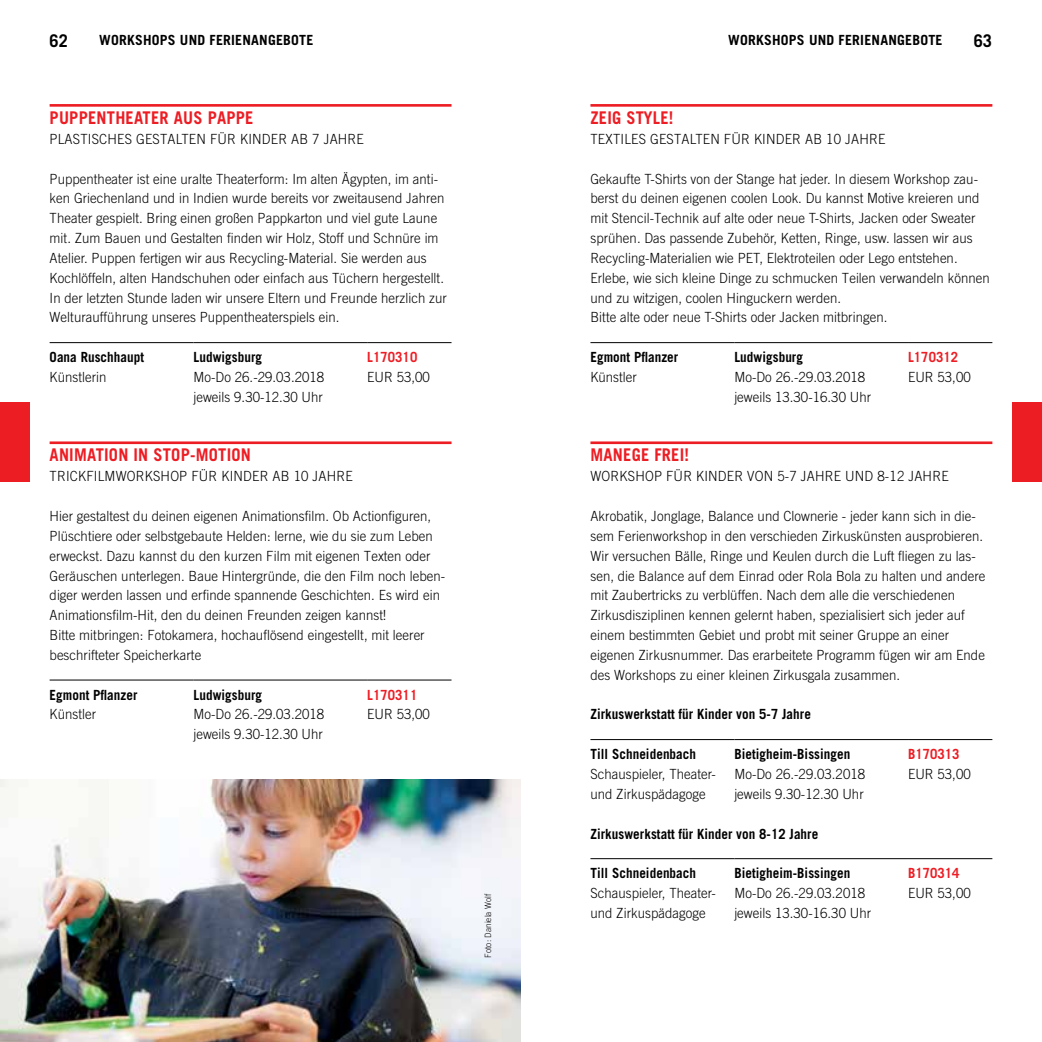
<style>
.page{position:relative;width:1042px;height:1042px;background:#fff}
.page>*{position:absolute;margin:0;border:0;box-sizing:border-box;transform-origin:0 0}
.t1{font:700 17.5px "Ludwigsburg Trade Gothic";color:#ed1d24;scale:.94 1}
.t2{font:700 17.5px "Ludwigsburg Trade Gothic";color:#000;scale:.94 1}
.t3{font:300 14px/19.8px "Ludwigsburg Trade Gothic";letter-spacing:-.01em;color:#000;scale:.94 1}
.t4{font:700 14px "Ludwigsburg Trade Gothic";letter-spacing:-.01em;color:#000;scale:.94 1}
.t5{font:700 14px "Ludwigsburg Trade Gothic";letter-spacing:-.01em;color:#000}
.t6{font:700 14px "Ludwigsburg Trade Gothic";letter-spacing:-.01em;color:#ed1d24;scale:.94 1}
.t7{font:300 8.75px "Ludwigsburg Trade Gothic";letter-spacing:-.01em;color:#000;scale:.94 1}
</style>
<div class="page">
<hr style="left:50px;top:104px;width:401px;height:3px;background:#ed1d24">
<hr style="left:50px;top:441px;width:401px;height:3px;background:#ed1d24">
<hr style="left:590px;top:441px;width:402px;height:3px;background:#ed1d24">
<hr style="left:590px;top:739px;width:144px;height:1px;background:#000">
<hr style="left:734px;top:739px;width:174px;height:1px;background:#000">
<hr style="left:908px;top:739px;width:84px;height:1px;background:#000">
<hr style="left:590px;top:104px;width:402px;height:3px;background:#ed1d24">
<hr style="left:590px;top:342px;width:144px;height:1px;background:#000">
<hr style="left:734px;top:342px;width:174px;height:1px;background:#000">
<hr style="left:908px;top:342px;width:84px;height:1px;background:#000">
<hr style="left:50px;top:680px;width:143px;height:1px;background:#000">
<hr style="left:193px;top:680px;width:174px;height:1px;background:#000">
<hr style="left:367px;top:680px;width:84px;height:1px;background:#000">
<hr style="left:50px;top:342px;width:143px;height:1px;background:#000">
<hr style="left:193px;top:342px;width:174px;height:1px;background:#000">
<hr style="left:367px;top:342px;width:84px;height:1px;background:#000">
<div style="left:1012px;top:402px;width:30px;height:79px;background:#ed1d24"></div>
<div style="left:0;top:402px;width:30px;height:79px;background:#ed1d24"></div>
<hr style="left:590px;top:858px;width:144px;height:1px;background:#000">
<hr style="left:734px;top:858px;width:174px;height:1px;background:#000">
<hr style="left:908px;top:858px;width:84px;height:1px;background:#000">
<img style="left:0;top:779px;width:521px;height:263px">
<p class="t2" style="left:50px;top:30px;width:21px">62</p>
<p class="t2" style="left:974px;top:30px;width:21px">63</p>
<p class="t5" style="left:99px;top:31px;width:216px">WORKSHOPS UND FERIENANGEBOTE</p>
<p class="t5" style="left:728px;top:31px;width:216px">WORKSHOPS UND FERIENANGEBOTE</p>
<p class="t1" style="left:50px;top:107px;width:219px">PUPPENTHEATER AUS PAPPE</p>
<p class="t3" style="left:50px;top:129px;width:336px">PLASTISCHES GESTALTEN FÜR KINDER AB 7 JAHRE</p>
<p class="t3" style="left:50px;top:168px;width:424px">Puppentheater ist eine uralte Theaterform: Im alten Ägypten, im anti&shy;ken Griechenland und in Indien wurde bereits vor zweitausend Jahren Theater gespielt. Bring einen großen Pappkarton und viel gute Laune mit. Zum Bauen und Gestalten finden wir Holz, Stoff und Schnüre im Atelier. Puppen fertigen wir aus Recycling-Material. Sie werden aus Kochlöffeln, alten Handschuhen oder einfach aus Tüchern hergestellt.<br>In der letzten Stunde laden wir unsere Eltern und Freunde herzlich zur Welturaufführung unseres Puppentheaterspiels ein.</p>
<p class="t4" style="left:50px;top:349px;width:102px">Oana Ruschhaupt</p>
<p class="t4" style="left:193px;top:349px;width:75px">Ludwigsburg</p>
<p class="t6" style="left:367px;top:349px;width:55px">L170310</p>
<p class="t3" style="left:50px;top:367px;width:62px">Künstlerin</p>
<p class="t3" style="left:193px;top:367px;width:141px">Mo-Do 26.-29.03.2018</p>
<p class="t3" style="left:367px;top:367px;width:68px">EUR 53,00</p>
<p class="t3" style="left:193px;top:387px;width:139px">jeweils 9.30-12.30 Uhr</p>
<p class="t1" style="left:50px;top:444px;width:216px">ANIMATION IN STOP-MOTION</p>
<p class="t3" style="left:50px;top:466px;width:324px">TRICKFILMWORKSHOP FÜR KINDER AB 10 JAHRE</p>
<p class="t3" style="left:50px;top:506px;width:422px">Hier gestaltest du deinen eigenen Animationsfilm. Ob Actionfiguren, Plüschtiere oder selbstgebaute Helden: lerne, wie du sie zum Leben erweckst. Dazu kannst du den kurzen Film mit eigenen Texten oder Geräuschen unterlegen. Baue Hintergründe, die den Film noch leben&shy;diger werden lassen und erfinde spannende Geschichten. Es wird ein Animationsfilm-Hit, den du deinen Freunden zeigen kannst!<br>Bitte mitbringen: Fotokamera, hochauflösend eingestellt, mit leerer beschrifteter Speicherkarte</p>
<p class="t4" style="left:50px;top:686px;width:95px">Egmont Pflanzer</p>
<p class="t4" style="left:193px;top:686px;width:75px">Ludwigsburg</p>
<p class="t6" style="left:367px;top:686px;width:55px">L170311</p>
<p class="t3" style="left:50px;top:704px;width:51px">Künstler</p>
<p class="t3" style="left:193px;top:704px;width:141px">Mo-Do 26.-29.03.2018</p>
<p class="t3" style="left:367px;top:704px;width:68px">EUR 53,00</p>
<p class="t3" style="left:193px;top:724px;width:139px">jeweils 9.30-12.30 Uhr</p>
<p class="t7" style="left:483px;top:957px;width:69px;rotate:-90deg">Foto: Daniela Wolf</p>
<p class="t1" style="left:590px;top:107px;width:90px">ZEIG STYLE!</p>
<p class="t3" style="left:590px;top:129px;width:315px">TEXTILES GESTALTEN FÜR KINDER AB 10 JAHRE</p>
<p class="t3" style="left:590px;top:168px;width:426px">Gekaufte T-Shirts von der Stange hat jeder. In diesem Workshop zau&shy;berst du deinen eigenen coolen Look. Du kannst Motive kreieren und mit Stencil-Technik auf alte oder neue T-Shirts, Jacken oder Sweater sprühen. Das passende Zubehör, Ketten, Ringe, usw. lassen wir aus Recycling-Materialien wie PET, Elektroteilen oder Lego entstehen.<br>Erlebe, wie sich kleine Dinge zu schmucken Teilen verwandeln können und zu witzigen, coolen Hinguckern werden.<br>Bitte alte oder neue T-Shirts oder Jacken mitbringen.</p>
<p class="t4" style="left:590px;top:349px;width:95px">Egmont Pflanzer</p>
<p class="t4" style="left:734px;top:349px;width:75px">Ludwigsburg</p>
<p class="t6" style="left:908px;top:349px;width:55px">L170312</p>
<p class="t3" style="left:590px;top:367px;width:51px">Künstler</p>
<p class="t3" style="left:734px;top:367px;width:141px">Mo-Do 26.-29.03.2018</p>
<p class="t3" style="left:908px;top:367px;width:68px">EUR 53,00</p>
<p class="t3" style="left:734px;top:387px;width:147px">jeweils 13.30-16.30 Uhr</p>
<p class="t1" style="left:590px;top:444px;width:107px">MANEGE FREI!</p>
<p class="t3" style="left:590px;top:466px;width:383px">WORKSHOP FÜR KINDER VON 5-7 JAHRE UND 8-12 JAHRE</p>
<p class="t3" style="left:590px;top:506px;width:422px">Akrobatik, Jonglage, Balance und Clownerie - jeder kann sich in die&shy;sem Ferienworkshop in den verschieden Zirkuskünsten ausprobieren.<br>Wir versuchen Bälle, Ringe und Keulen durch die Luft fliegen zu las&shy;sen, die Balance auf dem Einrad oder Rola Bola zu halten und andere mit Zaubertricks zu verblüffen. Nach dem alle die verschiedenen Zirkusdisziplinen kennen gelernt haben, spezialisiert sich jeder auf einem bestimmten Gebiet und probt mit seiner Gruppe an einer eigenen Zirkusnummer. Das erarbeitete Programm fügen wir am Ende des Workshops zu einer kleinen Zirkusgala zusammen.</p>
<p class="t4" style="left:590px;top:706px;width:236px">Zirkuswerkstatt für Kinder von 5-7 Jahre</p>
<p class="t4" style="left:590px;top:745px;width:114px">Till Schneidenbach</p>
<p class="t4" style="left:734px;top:745px;width:125px">Bietigheim-Bissingen</p>
<p class="t6" style="left:908px;top:745px;width:57px">B170313</p>
<p class="t3" style="left:590px;top:764px;width:135px">Schauspieler, Theater&shy;und Zirkuspädagoge</p>
<p class="t3" style="left:734px;top:764px;width:141px">Mo-Do 26.-29.03.2018</p>
<p class="t3" style="left:908px;top:764px;width:68px">EUR 53,00</p>
<p class="t3" style="left:734px;top:784px;width:139px">jeweils 9.30-12.30 Uhr</p>
<p class="t4" style="left:590px;top:825px;width:244px">Zirkuswerkstatt für Kinder von 8-12 Jahre</p>
<p class="t4" style="left:590px;top:864px;width:114px">Till Schneidenbach</p>
<p class="t4" style="left:734px;top:864px;width:125px">Bietigheim-Bissingen</p>
<p class="t6" style="left:908px;top:864px;width:57px">B170314</p>
<p class="t3" style="left:590px;top:883px;width:135px">Schauspieler, Theater&shy;und Zirkuspädagoge</p>
<p class="t3" style="left:734px;top:883px;width:141px">Mo-Do 26.-29.03.2018</p>
<p class="t3" style="left:908px;top:883px;width:68px">EUR 53,00</p>
<p class="t3" style="left:734px;top:903px;width:147px">jeweils 13.30-16.30 Uhr</p>
</div>
